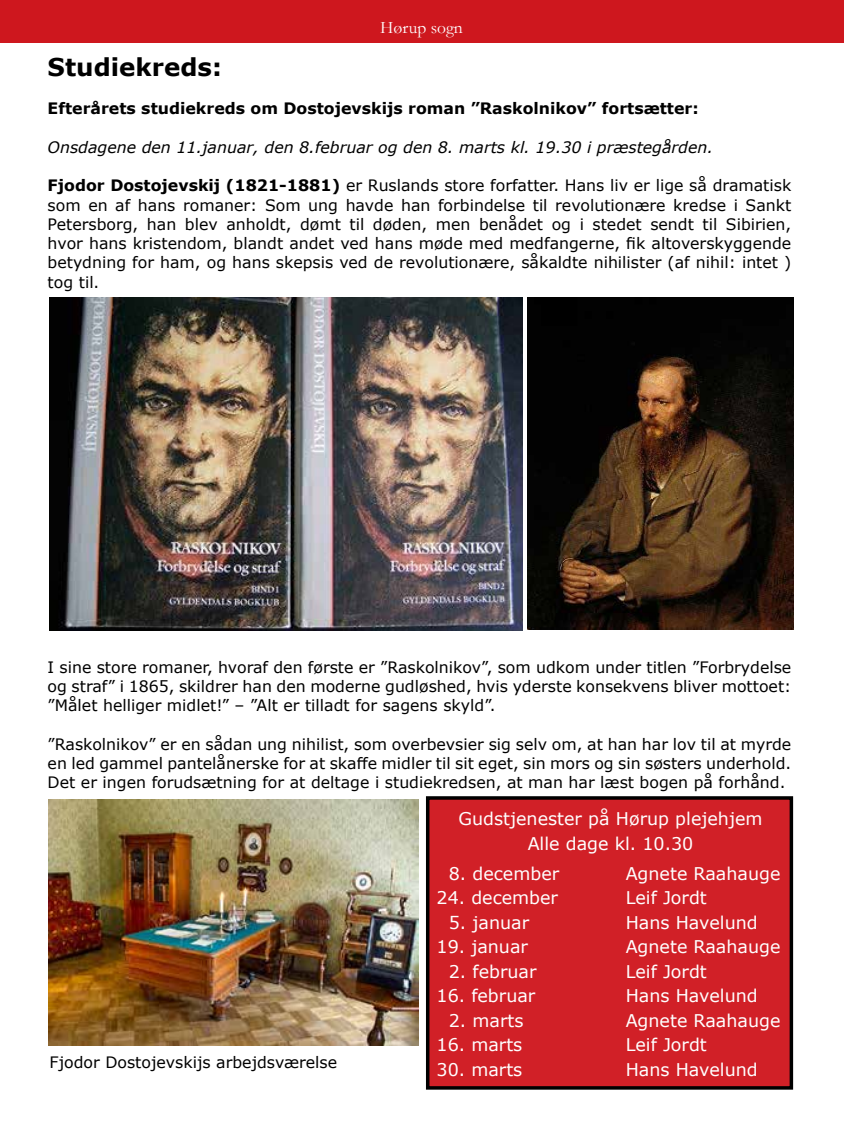
<style>
.page{position:relative;width:844px;height:1141px;background:#fff}
.page>*{position:absolute;margin:0;border:0;box-sizing:border-box;transform-origin:0 0}
.t1{font:700 24.5px "Verdana";color:#000}
.t2{font:17.5px/24.5px "Verdana";color:#fff;text-align:center}
.t3{font:17.5px "Garamond";color:#fff}
.t4{font:15.75px/19.2px "Verdana";color:#000;text-align:justify}
.t5{font:italic 15.75px "Verdana";color:#000}
.t6{font:700 15.75px "Verdana";color:#000}
.s1{font-weight:700}
</style>
<div class="page">
<div style="left:0;top:0;width:843px;height:42px;background:#ce171e"></div>
<img style="left:50px;top:297px;width:472px;height:333px">
<img style="left:528px;top:298px;width:265px;height:332px">
<div style="left:426px;top:796px;width:366px;height:294px;background:#d12027;border:4px solid #000"></div>
<img style="left:48px;top:800px;width:370px;height:246px">
<p class="t3" style="left:380px;top:16px;width:84px">Hørup sogn</p>
<h1 class="t1" style="left:48px;top:50px;width:176px">Studiekreds:</h1>
<p class="t6" style="left:48px;top:97px;width:652px">Efterårets studiekreds om Dostojevskijs roman ”Raskolnikov” fortsætter:</p>
<p class="t5" style="left:48px;top:136px;width:667px">Onsdagene den 11.januar, den 8.februar og den 8. marts kl. 19.30 i præstegården.</p>
<p class="t4" style="left:48px;top:176px;width:745px"><span class="s1">Fjodor Dostojevskij (1821-1881)</span> er Ruslands store forfatter. Hans liv er lige så dramatisk som en af hans romaner: Som ung havde han forbindelse til revolutionære kredse i Sankt Petersborg, han blev anholdt, dømt til døden, men benådet og i stedet sendt til Sibirien, hvor hans kristendom, blandt andet ved hans møde med medfangerne, fik altoverskyggende betydning for ham, og hans skepsis ved de revolutionære, såkaldte nihilister (af nihil: intet ) tog til.</p>
<p class="t4" style="left:48px;top:657px;width:745px">I sine store romaner, hvoraf den første er ”Raskolnikov”, som udkom under titlen ”Forbrydelse og straf” i 1865, skildrer han den moderne gudløshed, hvis yderste konsekvens bliver mottoet: ”Målet helliger midlet!” – ”Alt er tilladt for sagens skyld”.</p>
<p class="t4" style="left:48px;top:734px;width:745px">”Raskolnikov” er en sådan ung nihilist, som overbevsier sig selv om, at han har lov til at myrde en led gammel pantelånerske for at skaffe midler til sit eget, sin mors og sin søsters underhold.<br>Det er ingen forudsætning for at deltage i studiekredsen, at man har læst bogen på forhånd.</p>
<p class="t4" style="left:50px;top:1052px;width:289px">Fjodor Dostojevskijs arbejdsværelse</p>
<p class="t2" style="left:458px;top:807px;width:305px">Gudstjenester på Hørup plejehjem<br>Alle dage kl. 10.30</p>
<p class="t2" style="left:448px;top:861px;width:112px">8. december</p>
<p class="t2" style="left:625px;top:861px;width:156px">Agnete Raahauge</p>
<p class="t2" style="left:436px;top:885px;width:123px">24. december</p>
<p class="t2" style="left:625px;top:885px;width:83px">Leif Jordt</p>
<p class="t2" style="left:448px;top:910px;width:82px">5. januar</p>
<p class="t2" style="left:625px;top:910px;width:134px">Hans Havelund</p>
<p class="t2" style="left:436px;top:934px;width:93px">19. januar</p>
<p class="t2" style="left:625px;top:934px;width:156px">Agnete Raahauge</p>
<p class="t2" style="left:448px;top:959px;width:89px">2. februar</p>
<p class="t2" style="left:625px;top:959px;width:83px">Leif Jordt</p>
<p class="t2" style="left:436px;top:983px;width:100px">16. februar</p>
<p class="t2" style="left:625px;top:983px;width:134px">Hans Havelund</p>
<p class="t2" style="left:448px;top:1008px;width:76px">2. marts</p>
<p class="t2" style="left:625px;top:1008px;width:156px">Agnete Raahauge</p>
<p class="t2" style="left:436px;top:1032px;width:87px">16. marts</p>
<p class="t2" style="left:625px;top:1032px;width:83px">Leif Jordt</p>
<p class="t2" style="left:436px;top:1057px;width:87px">30. marts</p>
<p class="t2" style="left:625px;top:1057px;width:134px">Hans Havelund</p>
</div>
